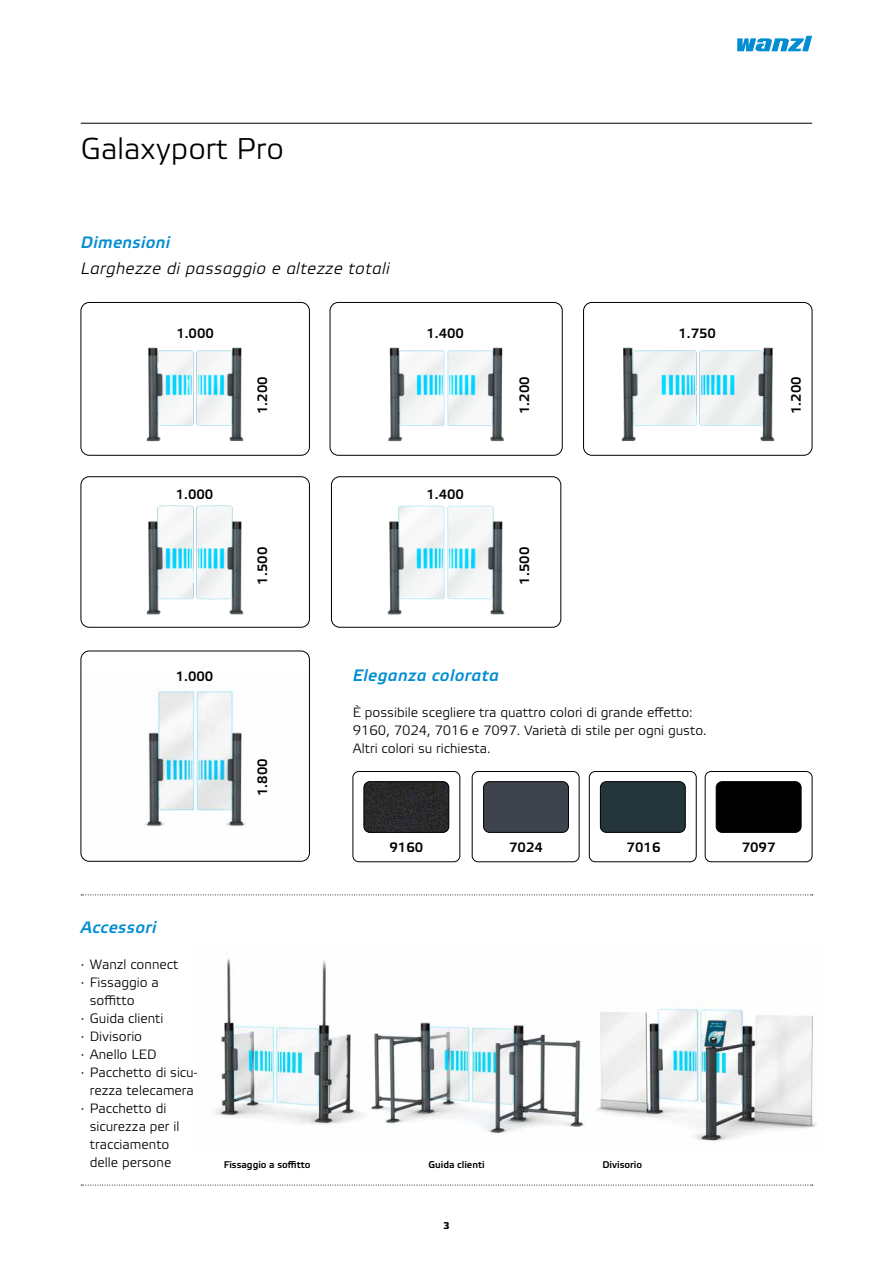
<style>
.page{position:relative;width:893px;height:1263px;background:#fff}
.page>*{position:absolute;margin:0;border:0;box-sizing:border-box;transform-origin:0 0}
.t1{font:300 30px "Wanzl Etelka";color:#000}
.t2{font:italic 500 16.5px "Wanzl Etelka";letter-spacing:.025em;color:#008dd1}
.t3{font:italic 300 16.5px "Wanzl Etelka";letter-spacing:.025em;color:#000}
.t4{font:300 13.5px/18px "Wanzl Etelka";color:#000}
.t5{font:500 13.5px "Wanzl Etelka";color:#000}
.t6{font:500 9.75px "Wanzl Etelka";color:#000}
.t7{font:700 9.75px "Wanzl Etelka Text";color:#000}
</style>
<div class="page">
<svg style="left:737px;top:36px;width:75px;height:15px"></svg>
<img style="left:214px;top:958px;width:149px;height:167px">
<img style="left:371px;top:1022px;width:214px;height:112px">
<img style="left:596px;top:1008px;width:221px;height:135px">
<div style="left:353px;top:771px;width:107px;height:91px;border:1px solid #000;border-radius:6px"></div>
<img style="left:364px;top:782px;width:85px;height:50px">
<div style="left:364px;top:781px;width:85px;height:51px;border:1px solid #000;border-radius:6px"></div>
<div style="left:589px;top:771px;width:107px;height:91px;border:1px solid #000;border-radius:6px"></div>
<div style="left:705px;top:771px;width:107px;height:91px;border:1px solid #000;border-radius:6px"></div>
<div style="left:716px;top:782px;width:85px;height:50px;background:#000;border-radius:6px"></div>
<div style="left:716px;top:781px;width:85px;height:51px;border:1px solid #000;border-radius:6px"></div>
<div style="left:472px;top:771px;width:107px;height:91px;border:1px solid #000;border-radius:6px"></div>
<div style="left:484px;top:782px;width:84px;height:50px;background:#3f434e;border-radius:6px"></div>
<div style="left:483px;top:781px;width:85px;height:51px;border:1px solid #000;border-radius:6px"></div>
<div style="left:600px;top:782px;width:85px;height:50px;background:#24353b;border-radius:6px"></div>
<div style="left:600px;top:781px;width:85px;height:51px;border:1px solid #000;border-radius:6px"></div>
<img style="left:81px;top:302px;width:228px;height:153px">
<div style="left:81px;top:302px;width:229px;height:153px;border:1px solid #000;border-radius:8px"></div>
<img style="left:583px;top:302px;width:229px;height:153px">
<div style="left:583px;top:302px;width:229px;height:153px;border:1px solid #000;border-radius:8px"></div>
<img style="left:81px;top:477px;width:228px;height:150px">
<div style="left:81px;top:477px;width:229px;height:150px;border:1px solid #000;border-radius:8px"></div>
<img style="left:330px;top:302px;width:232px;height:153px">
<div style="left:330px;top:302px;width:232px;height:153px;border:1px solid #000;border-radius:8px"></div>
<img style="left:331px;top:477px;width:230px;height:150px">
<div style="left:331px;top:477px;width:230px;height:150px;border:1px solid #000;border-radius:8px"></div>
<img style="left:81px;top:689px;width:228px;height:172px">
<div style="left:81px;top:651px;width:229px;height:210px;border:1px solid #000;border-radius:8px"></div>
<hr style="left:81px;top:123px;width:731px;height:1px;background:#000">
<svg style="left:81px;top:1185px;width:732px;height:1px"></svg>
<svg style="left:81px;top:894px;width:732px;height:1px"></svg>
<h1 class="t1" style="left:81px;top:132px;width:205px">Galaxyport Pro</h1>
<p class="t2" style="left:81px;top:233px;width:91px">Dimensioni</p>
<p class="t3" style="left:81px;top:259px;width:311px">Larghezze di passaggio e altezze totali</p>
<p class="t5" style="left:176px;top:326px;width:39px">1.000</p>
<p class="t5" style="left:255px;top:414px;width:39px;rotate:-90deg">1.200</p>
<p class="t5" style="left:426px;top:326px;width:39px">1.400</p>
<p class="t5" style="left:678px;top:326px;width:39px">1.750</p>
<p class="t5" style="left:517px;top:414px;width:39px;rotate:-90deg">1.200</p>
<p class="t5" style="left:176px;top:486px;width:39px">1.000</p>
<p class="t5" style="left:426px;top:486px;width:39px">1.400</p>
<p class="t5" style="left:255px;top:585px;width:39px;rotate:-90deg">1.500</p>
<p class="t5" style="left:517px;top:585px;width:39px;rotate:-90deg">1.500</p>
<p class="t5" style="left:788px;top:414px;width:39px;rotate:-90deg">1.200</p>
<p class="t5" style="left:176px;top:668px;width:39px">1.000</p>
<p class="t5" style="left:255px;top:796px;width:39px;rotate:-90deg">1.800</p>
<p class="t2" style="left:353px;top:666px;width:148px">Eleganza colorata</p>
<p class="t4" style="left:353px;top:704px;width:355px">È possibile scegliere tra quattro colori di grande effetto:<br>9160, 7024, 7016 e 7097. Varietà di stile per ogni gusto.<br>Altri colori su richiesta.</p>
<p class="t5" style="left:389px;top:839px;width:35px">9160</p>
<p class="t5" style="left:509px;top:839px;width:35px">7024</p>
<p class="t5" style="left:627px;top:839px;width:35px">7016</p>
<p class="t5" style="left:742px;top:839px;width:35px">7097</p>
<p class="t2" style="left:81px;top:918px;width:77px">Accessori</p>
<p class="t4" style="left:81px;top:956px;width:99px">· Wanzl connect</p>
<p class="t4" style="left:81px;top:974px;width:80px">· Fissaggio a</p>
<p class="t4" style="left:90px;top:992px;width:46px">soffitto</p>
<p class="t4" style="left:81px;top:1010px;width:84px">· Guida clienti</p>
<p class="t4" style="left:81px;top:1028px;width:63px">· Divisorio</p>
<p class="t4" style="left:81px;top:1046px;width:77px">· Anello LED</p>
<p class="t4" style="left:81px;top:1064px;width:118px">· Pacchetto di sicu-</p>
<p class="t4" style="left:90px;top:1082px;width:106px">rezza telecamera</p>
<p class="t4" style="left:81px;top:1100px;width:87px">· Pacchetto di</p>
<p class="t4" style="left:90px;top:1118px;width:91px">sicurezza per il</p>
<p class="t4" style="left:90px;top:1136px;width:81px">tracciamento</p>
<p class="t4" style="left:90px;top:1154px;width:83px">delle persone</p>
<p class="t6" style="left:224px;top:1158px;width:88px">Fissaggio a soffitto</p>
<p class="t6" style="left:428px;top:1158px;width:58px">Guida clienti</p>
<p class="t7" style="left:443px;top:1220px;width:8px">3</p>
<p class="t6" style="left:602px;top:1158px;width:41px">Divisorio</p>
</div>
